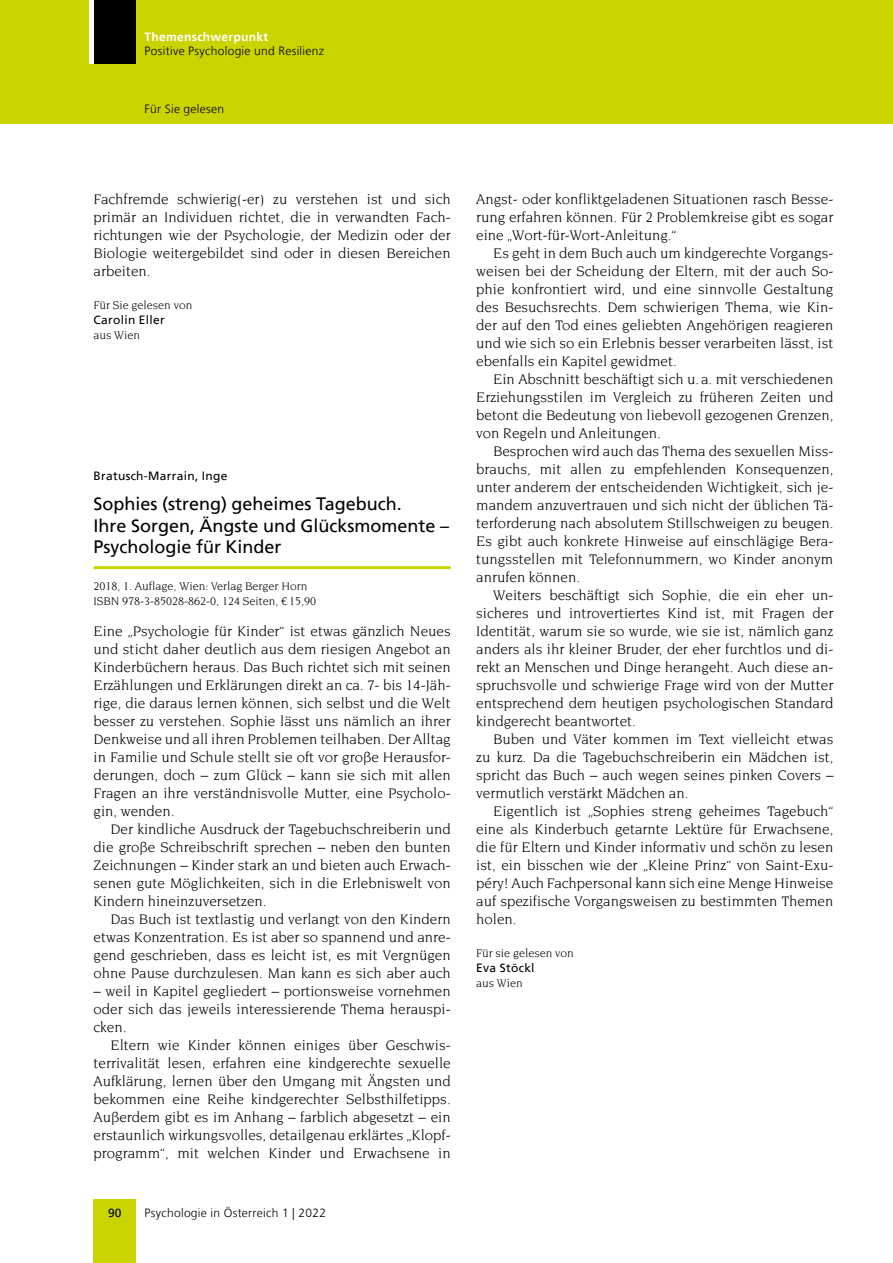
<style>
.page{position:relative;width:893px;height:1263px;background:#fff}
.page>*{position:absolute;margin:0;border:0;box-sizing:border-box;transform-origin:0 0}
.t1{font:18px/21.6px "Frutiger LT";color:#000}
.t2{font:15px/18px "Novarese Std";color:#000;text-align:justify}
.t3{font:12px/15px "Novarese Std";color:#000}
.t4{font:300 12px "Frutiger LT";letter-spacing:.025em;color:#000}
.t5{font:12px "Frutiger LT";letter-spacing:.025em;color:#000}
.t6{font:700 12px "Frutiger LT";letter-spacing:.025em;color:#fff}
</style>
<div class="page">
<div style="left:94px;top:1199px;width:42px;height:64px;background:#cad400"></div>
<div style="left:0;top:0;width:893px;height:123px;background:#cad400"></div>
<div style="left:94px;top:0;width:42px;height:64px;background:#000"></div>
<div style="left:89px;top:0;width:5px;height:64px;background:#fff"></div>
<hr style="left:94px;top:566px;width:357px;height:3px;background:#cad400">
<p class="t6" style="left:145px;top:30px;width:125px">Themenschwerpunkt</p>
<p class="t4" style="left:145px;top:44px;width:181px">Positive Psychologie und Resilienz</p>
<p class="t4" style="left:145px;top:102px;width:81px">Für Sie gelesen</p>
<p class="t2" style="left:94px;top:190px;width:359px">Fachfremde schwierig(-er) zu verstehen ist und sich primär an Individuen richtet, die in verwandten Fach&shy;richtungen wie der Psychologie, der Medizin oder der Biologie weitergebildet sind oder in diesen Bereichen arbeiten.</p>
<p class="t3" style="left:94px;top:298px;width:100px">Für Sie gelesen von</p>
<p class="t5" style="left:94px;top:313px;width:73px">Carolin Eller</p>
<p class="t3" style="left:94px;top:328px;width:48px">aus Wien</p>
<p class="t5" style="left:94px;top:468px;width:135px">Bratusch-Marrain, Inge</p>
<p class="t1" style="left:94px;top:493px;width:357px">Sophies (streng) geheimes Tagebuch.<br>Ihre Sorgen, Ängste und Glücksmomente –<br>Psychologie für Kinder</p>
<p class="t3" style="left:94px;top:578px;width:224px">2018, 1. Auflage, Wien: Verlag Berger Horn<br>ISBN 978-3-85028-862-0, 124 Seiten, € 15,90</p>
<p class="t2" style="left:94px;top:622px;width:359px">Eine „Psychologie für Kinder“ ist etwas gänzlich Neues und sticht daher deutlich aus dem riesigen Angebot an Kinderbüchern heraus. Das Buch richtet sich mit seinen Erzählungen und Erklärungen direkt an ca. 7- bis 14-Jäh&shy;rige, die daraus lernen können, sich selbst und die Welt besser zu verstehen. Sophie lässt uns nämlich an ihrer Denkweise und all ihren Problemen teilhaben. Der Alltag in Familie und Schule stellt sie oft vor große Herausfor&shy;derungen, doch – zum Glück – kann sie sich mit allen Fragen an ihre verständnisvolle Mutter, eine Psycholo&shy;gin, wenden.</p>
<p class="t2" style="left:94px;top:820px;width:359px;text-indent:17px">Der kindliche Ausdruck der Tagebuchschreiberin und die große Schreibschrift sprechen – neben den bunten Zeichnungen – Kinder stark an und bieten auch Erwach&shy;senen gute Möglichkeiten, sich in die Erlebniswelt von Kindern hineinzuversetzen.</p>
<p class="t2" style="left:94px;top:910px;width:359px;text-indent:17px">Das Buch ist textlastig und verlangt von den Kindern etwas Konzentration. Es ist aber so spannend und anre&shy;gend geschrieben, dass es leicht ist, es mit Vergnügen ohne Pause durchzulesen. Man kann es sich aber auch</p>
<p class="t2" style="left:94px;top:982px;width:359px">– weil in Kapitel gegliedert – portionsweise vornehmen oder sich das jeweils interessierende Thema herauspi&shy;cken.</p>
<p class="t2" style="left:94px;top:1036px;width:359px;text-indent:17px">Eltern wie Kinder können einiges über Geschwis&shy;terrivalität lesen, erfahren eine kindgerechte sexuelle Aufklärung, lernen über den Umgang mit Ängsten und bekommen eine Reihe kindgerechter Selbsthilfetipps.<br>Außerdem gibt es im Anhang – farblich abgesetzt – ein erstaunlich wirkungsvolles, detailgenau erklärtes „Klopf&shy;programm“, mit welchen Kinder und Erwachsene in</p>
<p class="t5" style="left:108px;top:1205px;width:15px">90</p>
<p class="t4" style="left:145px;top:1206px;width:183px">Psychologie in Österreich 1 | 2022</p>
<p class="t2" style="left:476px;top:190px;width:359px">Angst- oder konfliktgeladenen Situationen rasch Besse&shy;rung erfahren können. Für 2 Problemkreise gibt es sogar eine „Wort-für-Wort-Anleitung.“</p>
<p class="t2" style="left:476px;top:244px;width:359px;text-indent:17px">Es geht in dem Buch auch um kindgerechte Vorgangs&shy;weisen bei der Scheidung der Eltern, mit der auch So&shy;phie konfrontiert wird, und eine sinnvolle Gestaltung des Besuchsrechts. Dem schwierigen Thema, wie Kin&shy;der auf den Tod eines geliebten Angehörigen reagieren und wie sich so ein Erlebnis besser verarbeiten lässt, ist ebenfalls ein Kapitel gewidmet.</p>
<p class="t2" style="left:476px;top:370px;width:359px;text-indent:17px">Ein Abschnitt beschäftigt sich u. a. mit verschiedenen Erziehungsstilen im Vergleich zu früheren Zeiten und betont die Bedeutung von liebevoll gezogenen Grenzen, von Regeln und Anleitungen.</p>
<p class="t2" style="left:476px;top:442px;width:359px;text-indent:17px">Besprochen wird auch das Thema des sexuellen Miss&shy;brauchs, mit allen zu empfehlenden Konsequenzen, unter anderem der entscheidenden Wichtigkeit, sich je&shy;mandem anzuvertrauen und sich nicht der üblichen Tä&shy;terforderung nach absolutem Stillschweigen zu beugen.<br>Es gibt auch konkrete Hinweise auf einschlägige Bera&shy;tungsstellen mit Telefonnummern, wo Kinder anonym anrufen können.</p>
<p class="t2" style="left:476px;top:586px;width:359px;text-indent:17px">Weiters beschäftigt sich Sophie, die ein eher un&shy;sicheres und introvertiertes Kind ist, mit Fragen der Identität, warum sie so wurde, wie sie ist, nämlich ganz anders als ihr kleiner Bruder, der eher furchtlos und di&shy;rekt an Menschen und Dinge herangeht. Auch diese an&shy;spruchsvolle und schwierige Frage wird von der Mutter entsprechend dem heutigen psychologischen Standard kindgerecht beantwortet.</p>
<p class="t2" style="left:476px;top:730px;width:359px;text-indent:17px">Buben und Väter kommen im Text vielleicht etwas zu kurz. Da die Tagebuchschreiberin ein Mädchen ist, spricht das Buch – auch wegen seines pinken Covers – vermutlich verstärkt Mädchen an.</p>
<p class="t2" style="left:476px;top:802px;width:359px;text-indent:17px">Eigentlich ist „Sophies streng geheimes Tagebuch“ eine als Kinderbuch getarnte Lektüre für Erwachsene, die für Eltern und Kinder informativ und schön zu lesen ist, ein bisschen wie der „Kleine Prinz“ von Saint-Exu&shy;péry! Auch Fachpersonal kann sich eine Menge Hinweise auf spezifische Vorgangsweisen zu bestimmten Themen holen.</p>
<p class="t3" style="left:476px;top:946px;width:99px">Für sie gelesen von</p>
<p class="t5" style="left:476px;top:961px;width:60px">Eva Stöckl</p>
<p class="t3" style="left:476px;top:976px;width:48px">aus Wien</p>
</div>
